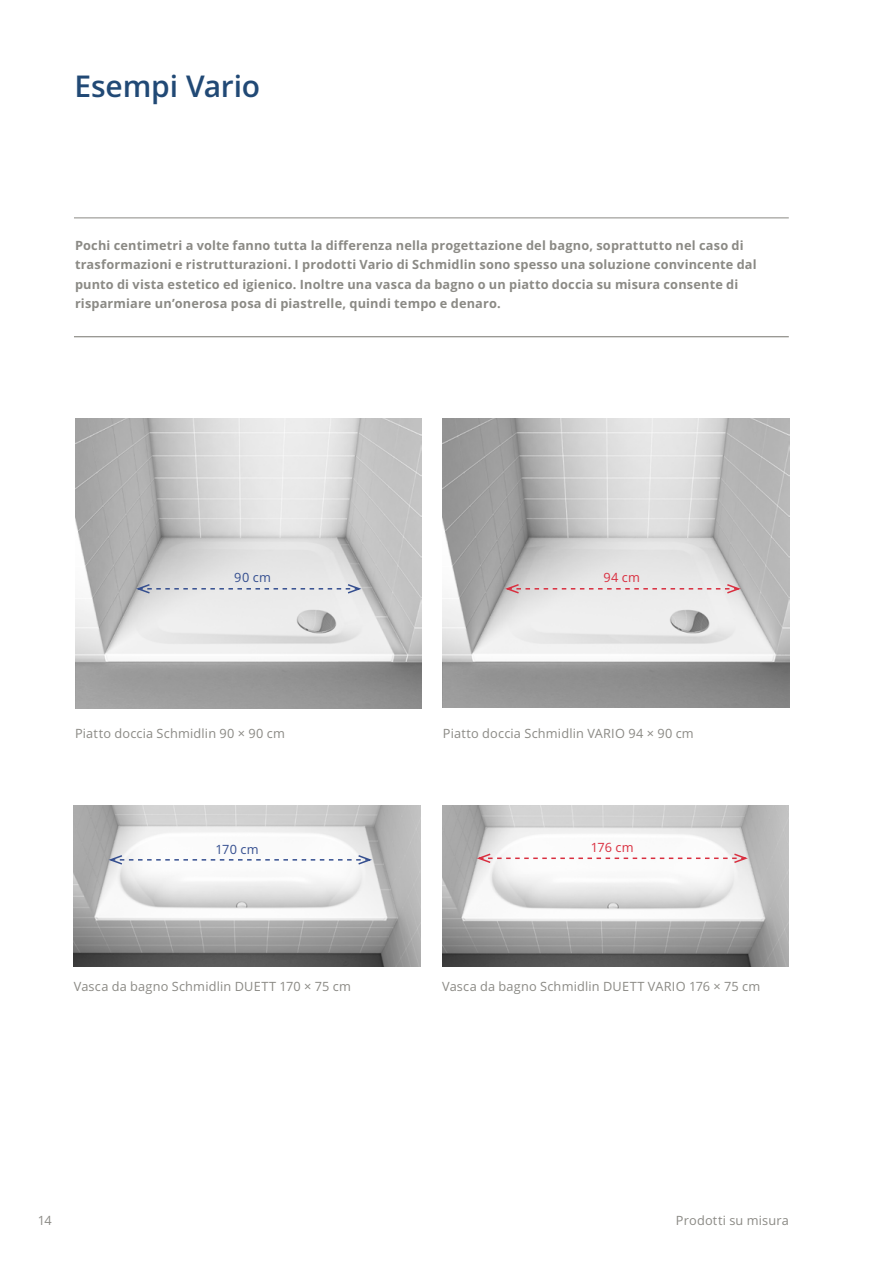
<style>
.page{position:relative;width:893px;height:1263px;background:#fff}
.page>*{position:absolute;margin:0;border:0;box-sizing:border-box;transform-origin:0 0}
.Titel_20pt_semibold__blau{font:600 30px "Open Sans";letter-spacing:-.005em;color:#214975}
.Leadtexte_Bold_grau{font:700 12.75px/19.5px "Open Sans";letter-spacing:.015em;color:#8b8a85}
.Lauftext{font:12.75px "Open Sans";letter-spacing:.015em;color:#8b8a85}
.Lauftext_ohne_Raster{font:12.75px "Open Sans";letter-spacing:.015em;color:#344e8f}
.Lauftext_ohne_Raster-2{font:12.75px "Open Sans";letter-spacing:.015em;color:#d92e3f}
</style>
<div class="page">
<img style="left:75px;top:419px;width:347px;height:289px">
<img style="left:443px;top:419px;width:346px;height:289px">
<svg style="left:134px;top:583px;width:230px;height:12px;background:#d4d7dc"></svg>
<svg style="left:503px;top:583px;width:240px;height:12px;background:#e2d4d6"></svg>
<img style="left:74px;top:805px;width:346px;height:161px">
<img style="left:442px;top:805px;width:347px;height:161px">
<svg style="left:106px;top:854px;width:268px;height:12px"></svg>
<svg style="left:475px;top:852px;width:275px;height:12px"></svg>
<hr style="left:74px;top:336px;width:715px;height:1px;background:#77756f">
<hr style="left:74px;top:218px;width:715px;height:1px;background:#8b8a85">
<p class="Titel_20pt_semibold__blau" style="left:74px;top:66px;width:187px">Esempi Vario</p>
<p class="Leadtexte_Bold_grau" style="left:75px;top:235px;width:683px">Pochi centimetri a volte fanno tutta la differenza nella progettazione del bagno, soprattutto nel caso di trasformazioni e ristrutturazioni. I prodotti Vario di Schmidlin sono spesso una soluzione convincente dal punto di vista estetico ed igienico. Inoltre una vasca da bagno o un piatto doccia su misura consente di risparmiare un’onerosa posa di piastrelle, quindi tempo e denaro.</p>
<p class="Lauftext_ohne_Raster" style="left:234px;top:568px;width:38px">90 cm</p>
<p class="Lauftext_ohne_Raster-2" style="left:603px;top:568px;width:38px">94 cm</p>
<p class="Lauftext" style="left:75px;top:724px;width:211px">Piatto doccia Schmidlin 90 × 90 cm</p>
<p class="Lauftext" style="left:443px;top:724px;width:252px">Piatto doccia Schmidlin VARIO 94 × 90 cm</p>
<p class="Lauftext_ohne_Raster" style="left:216px;top:841px;width:44px">170 cm</p>
<p class="Lauftext_ohne_Raster-2" style="left:591px;top:838px;width:44px">176 cm</p>
<p class="Lauftext" style="left:74px;top:978px;width:279px">Vasca da bagno Schmidlin DUETT 170 × 75 cm</p>
<p class="Lauftext" style="left:442px;top:978px;width:319px">Vasca da bagno Schmidlin DUETT VARIO 176 × 75 cm</p>
<p class="Lauftext" style="left:38px;top:1211px;width:16px">14</p>
<p class="Lauftext" style="left:676px;top:1211px;width:114px">Prodotti su misura</p>
</div>
